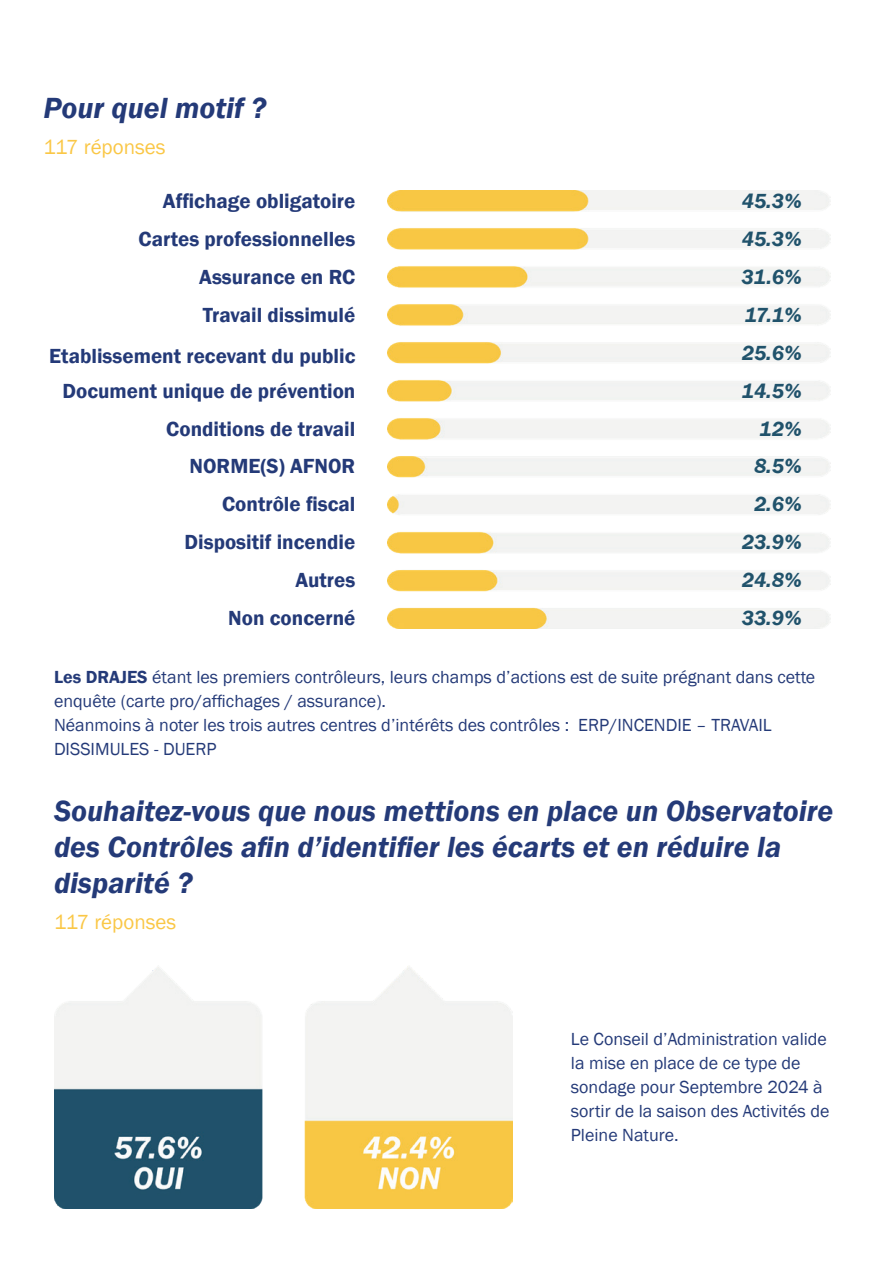
<style>
.page{position:relative;width:893px;height:1263px;background:#fff}
.page>*{position:absolute;margin:0;border:0;box-sizing:border-box;transform-origin:0 0}
.t1{font:italic 600 30px/36px "Franklin Gothic";color:#243a78}
.t2{font:600 21px "Franklin Gothic";color:#243a78}
.t3{font:italic 600 21px "Franklin Gothic";color:#20526b}
.t4{font:21px "Franklin Gothic";color:#fac746}
.t5{font:18px/24px "Franklin Gothic";color:#243a78}
.s1{font-weight:600}
</style>
<div class="page">
<img style="left:388px;top:190px;width:443px;height:438px">
<img style="left:54px;top:966px;width:458px;height:243px">
<p class="t1" style="left:43px;top:89px;width:224px">Pour quel motif ?</p>
<p class="t4" style="left:43px;top:133px;width:124px">117 réponses</p>
<p class="t2" style="left:163px;top:188px;width:194px">Affichage obligatoire</p>
<p class="t3" style="left:742px;top:188px;width:62px">45.3%</p>
<p class="t2" style="left:139px;top:226px;width:218px">Cartes professionnelles</p>
<p class="t3" style="left:742px;top:225px;width:62px">45.3%</p>
<p class="t2" style="left:199px;top:264px;width:158px">Assurance en RC</p>
<p class="t3" style="left:742px;top:263px;width:62px">31.6%</p>
<p class="t2" style="left:203px;top:302px;width:154px">Travail dissimulé</p>
<p class="t3" style="left:744px;top:301px;width:59px">17.1%</p>
<p class="t2" style="left:49px;top:343px;width:308px">Etablissement recevant du public</p>
<p class="t3" style="left:742px;top:339px;width:62px">25.6%</p>
<p class="t2" style="left:63px;top:378px;width:294px">Document unique de prévention</p>
<p class="t3" style="left:742px;top:377px;width:62px">14.5%</p>
<p class="t2" style="left:166px;top:416px;width:191px">Conditions de travail</p>
<p class="t3" style="left:759px;top:415px;width:44px">12%</p>
<p class="t2" style="left:190px;top:453px;width:167px">NORME(S) AFNOR</p>
<p class="t3" style="left:754px;top:453px;width:49px">8.5%</p>
<p class="t2" style="left:222px;top:491px;width:135px">Contrôle fiscal</p>
<p class="t3" style="left:754px;top:491px;width:49px">2.6%</p>
<p class="t2" style="left:185px;top:529px;width:172px">Dispositif incendie</p>
<p class="t3" style="left:742px;top:529px;width:62px">23.9%</p>
<p class="t2" style="left:296px;top:567px;width:61px">Autres</p>
<p class="t3" style="left:742px;top:567px;width:61px">24.8%</p>
<p class="t2" style="left:228px;top:605px;width:129px">Non concerné</p>
<p class="t3" style="left:742px;top:604px;width:62px">33.9%</p>
<p class="t5" style="left:54px;top:666px;width:763px"><span class="s1">Les DRAJES</span> étant les premiers contrôleurs, leurs champs d’actions est de suite prégnant dans cette enquête (carte pro/affichages / assurance).<br>Néanmoins à noter les trois autres centres d’intérêts des contrôles : ERP/INCENDIE – TRAVAIL DISSIMULES - DUERP</p>
<p class="t1" style="left:54px;top:793px;width:781px">Souhaitez-vous que nous mettions en place un Observatoire des Contrôles afin d’identifier les écarts et en réduire la disparité ?</p>
<p class="t4" style="left:54px;top:909px;width:124px">117 réponses</p>
<p class="t5" style="left:571px;top:1028px;width:260px">Le Conseil d’Administration valide la mise en place de ce type de sondage pour Septembre 2024 à sortir de la saison des Activités de<br>Pleine Nature.</p>
</div>
